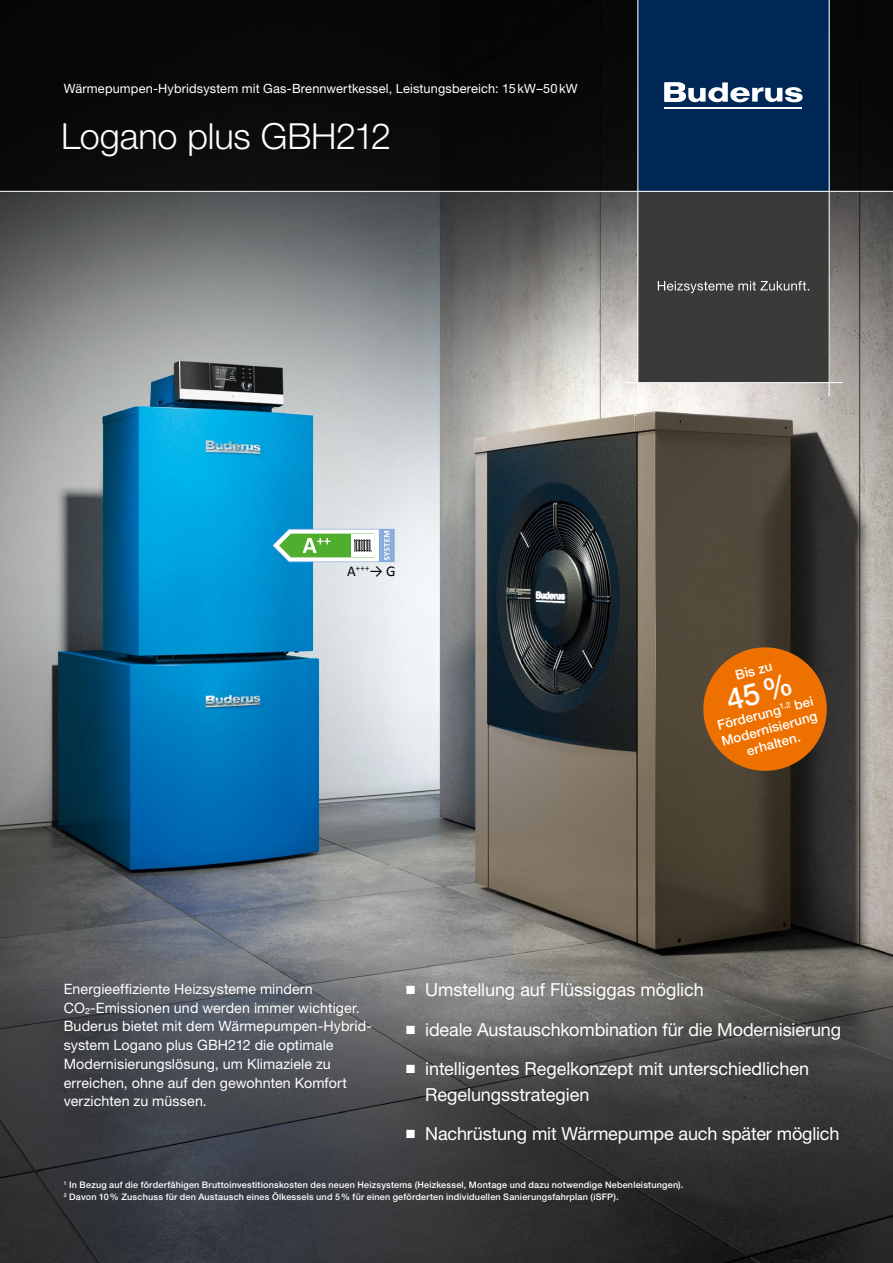
<style>
.page{position:relative;width:893px;height:1263px;background:#fff}
.page>*{position:absolute;margin:0;border:0;box-sizing:border-box;transform-origin:0 0}
.Productname_Helvetic{font:300 36px "Helvetica Neue LT Pro";letter-spacing:-.005em;color:#fff}
.t1{font:18px/25.5px "Helvetica Neue LT Pro";letter-spacing:-.005em;color:#fff}
.t2{font:15px "Calibri";color:#000}
.Copytext_HelveticaNe{font:14.25px "Helvetica Neue LT Pro";letter-spacing:.005em;color:#fff}
.Info_headline_Helvet{font:500 13.35px "Helvetica Neue LT Pro";color:#fff}
.Product_category_Hel{font:12.75px "Helvetica Neue LT Pro";letter-spacing:.015em;color:#fff}
.Footnote_HelveticaNe{font:500 9px "Helvetica Neue LT Pro";letter-spacing:.025em;color:#fff}
</style>
<div class="page">
<img style="left:0;top:192px;width:893px;height:1071px">
<div style="left:0;top:0;width:893px;height:191px;background:#080909"></div>
<svg style="left:272px;top:529px;width:123px;height:33px"></svg>
<div style="left:638px;top:0;width:191px;height:191px;background:#002856"></div>
<hr style="left:664px;top:107px;width:138px;height:2px;background:#fff">
<svg style="left:664px;top:82px;width:139px;height:20px"></svg>
<div style="left:638px;top:191px;width:191px;height:192px;background:#3a3a39"></div>
<svg style="left:658px;top:281px;width:151px;height:12px"></svg>
<hr style="left:637px;top:0;width:1px;height:396px;background:#fff">
<hr style="left:829px;top:0;width:1px;height:396px;background:#fff">
<hr style="left:0;top:191px;width:893px;height:1px;background:#fff">
<hr style="left:624px;top:382px;width:219px;height:1px;background:#fff">
<svg style="left:697px;top:641px;width:136px;height:136px;background:#b05d11"></svg>
<p class="Product_category_Hel" style="left:64px;top:81px;width:515px">Wärmepumpen-Hybridsystem mit Gas-Brennwertkessel, Leistungsbereich: 15kW–50kW</p>
<p class="Productname_Helvetic" style="left:61px;top:114px;width:332px">Logano plus GBH212</p>
<p class="t2" style="left:347px;top:562px;width:50px">A<sup>+++</sup>→ G</p>
<p class="Info_headline_Helvet" style="left:733px;top:667px;width:39px;rotate:-15deg">Bis zu</p>
<p class="Info_headline_Helvet" style="left:715px;top:718px;width:100px;rotate:-15deg">Förderung<sup>1,2</sup> bei</p>
<p class="Info_headline_Helvet" style="left:720px;top:733px;width:100px;rotate:-15deg">Modernisierung</p>
<p class="Info_headline_Helvet" style="left:745px;top:743px;width:56px;rotate:-15deg">erhalten.</p>
<p class="t1" style="left:406px;top:976px;width:299px">■ Umstellung auf Flüssiggas möglich</p>
<p class="t1" style="left:406px;top:1016px;width:436px">■ ideale Austauschkombination für die Modernisierung</p>
<p class="t1" style="left:425px;top:1055px;width:385px;text-indent:-19px">■ intelligentes Regelkonzept mit unterschiedlichen<br>Regelungsstrategien</p>
<p class="t1" style="left:406px;top:1120px;width:435px">■ Nachrüstung mit Wärmepumpe auch später möglich</p>
<p class="Footnote_HelveticaNe" style="left:64px;top:1179px;width:621px"><sup>1</sup> In Bezug auf die förderfähigen Bruttoinvestitionskosten des neuen Heizsystems (Heizkessel, Montage und dazu notwendige Nebenleistungen).</p>
<p class="Footnote_HelveticaNe" style="left:64px;top:1191px;width:556px"><sup>2</sup> Davon 10% Zuschuss für den Austausch eines Ölkessels und 5% für einen geförderten individuellen Sanierungsfahrplan (iSFP).</p>
<p class="Copytext_HelveticaNe" style="left:64px;top:980px;width:250px">Energieeffiziente Heizsysteme mindern</p>
<p class="Copytext_HelveticaNe" style="left:64px;top:999px;width:298px">CO²-Emissionen und werden immer wichtiger.</p>
<p class="Copytext_HelveticaNe" style="left:64px;top:1017px;width:310px">Buderus bietet mit dem Wärmepumpen-Hybrid-</p>
<p class="Copytext_HelveticaNe" style="left:64px;top:1036px;width:271px">system Logano plus GBH212 die optimale</p>
<p class="Copytext_HelveticaNe" style="left:64px;top:1055px;width:269px">Modernisierungslösung, um Klimaziele zu</p>
<p class="Copytext_HelveticaNe" style="left:64px;top:1074px;width:285px">erreichen, ohne auf den gewohnten Komfort</p>
<p class="Copytext_HelveticaNe" style="left:64px;top:1092px;width:145px">verzichten zu müssen.</p>
</div>
